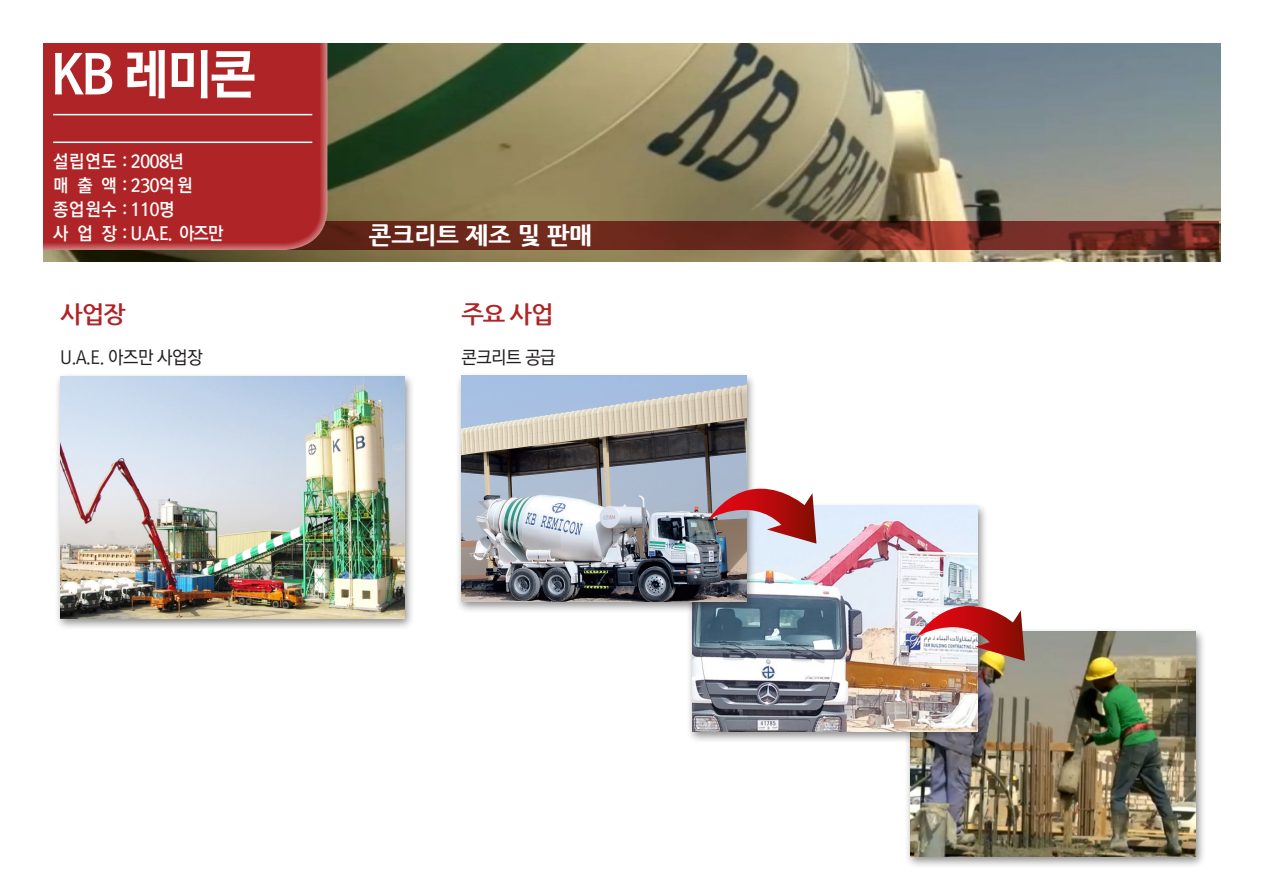
<style>
.page{position:relative;width:1263px;height:893px;background:#fff}
.page>*{position:absolute;margin:0;border:0;box-sizing:border-box;transform-origin:0 0}
.t1{font:54px "Rix M Go EB";color:#fff;scale:.95 1}
.t2{font:800 24px "Nanum Gothic";color:#fff}
.t3{font:700 24px "Nanum Gothic";letter-spacing:-.05em;color:#af2426}
.t4{font:18px "Rix M Go B";letter-spacing:-.05em;color:#fff;scale:.95 1}
.t5{font:18px "Rix M Go M";letter-spacing:-.025em;color:#231f20;scale:.95 1}
.t6{font:18px "Rix M Go B";letter-spacing:-.005em;color:#fff;scale:.95 1}
</style>
<div class="page">
<div style="left:905px;top:627px;width:301px;height:242px;background:#231f20;opacity:.5"></div>
<img style="left:911px;top:631px;width:285px;height:225px">
<div style="left:686px;top:502px;width:302px;height:242px;background:#231f20;opacity:.5"></div>
<img style="left:693px;top:506px;width:285px;height:225px">
<div style="left:54px;top:372px;width:361px;height:259px;background:#231f20;opacity:.5"></div>
<img style="left:60px;top:376px;width:345px;height:243px">
<div style="left:455px;top:372px;width:302px;height:242px;background:#231f20;opacity:.5"></div>
<img style="left:461px;top:376px;width:285px;height:225px">
<img style="left:43px;top:43px;width:1177px;height:219px">
<svg style="left:328px;top:222px;width:891px;height:28px;background:#6d291e"></svg>
<svg style="left:43px;top:43px;width:285px;height:208px;background:#af2829"></svg>
<hr style="left:53px;top:142px;width:259px;height:1px;background:#fff">
<hr style="left:53px;top:114px;width:259px;height:1px;background:#fff">
<svg style="left:708px;top:489px;width:108px;height:55px;background:#b1696c"></svg>
<img style="left:916px;top:606px;width:109px;height:55px">
<p class="t1" style="left:51px;top:45px;width:218px">KB 레미콘</p>
<p class="t4" style="left:53px;top:152px;width:139px">설립연도 : 2008년</p>
<p class="t4" style="left:53px;top:176px;width:148px">매 출 액 : 230억 원</p>
<p class="t6" style="left:53px;top:200px;width:129px">종업원수 : 110명</p>
<p class="t4" style="left:53px;top:224px;width:181px">사 업 장 : U.A.E. 아즈만</p>
<p class="t2" style="left:369px;top:222px;width:225px">콘크리트 제조 및 판매</p>
<p class="t3" style="left:60px;top:302px;width:67px">사업장</p>
<p class="t3" style="left:461px;top:302px;width:94px">주요 사업</p>
<p class="t5" style="left:60px;top:345px;width:151px">U.A.E. 아즈만 사업장</p>
<p class="t5" style="left:461px;top:345px;width:101px">콘크리트 공급</p>
</div>
